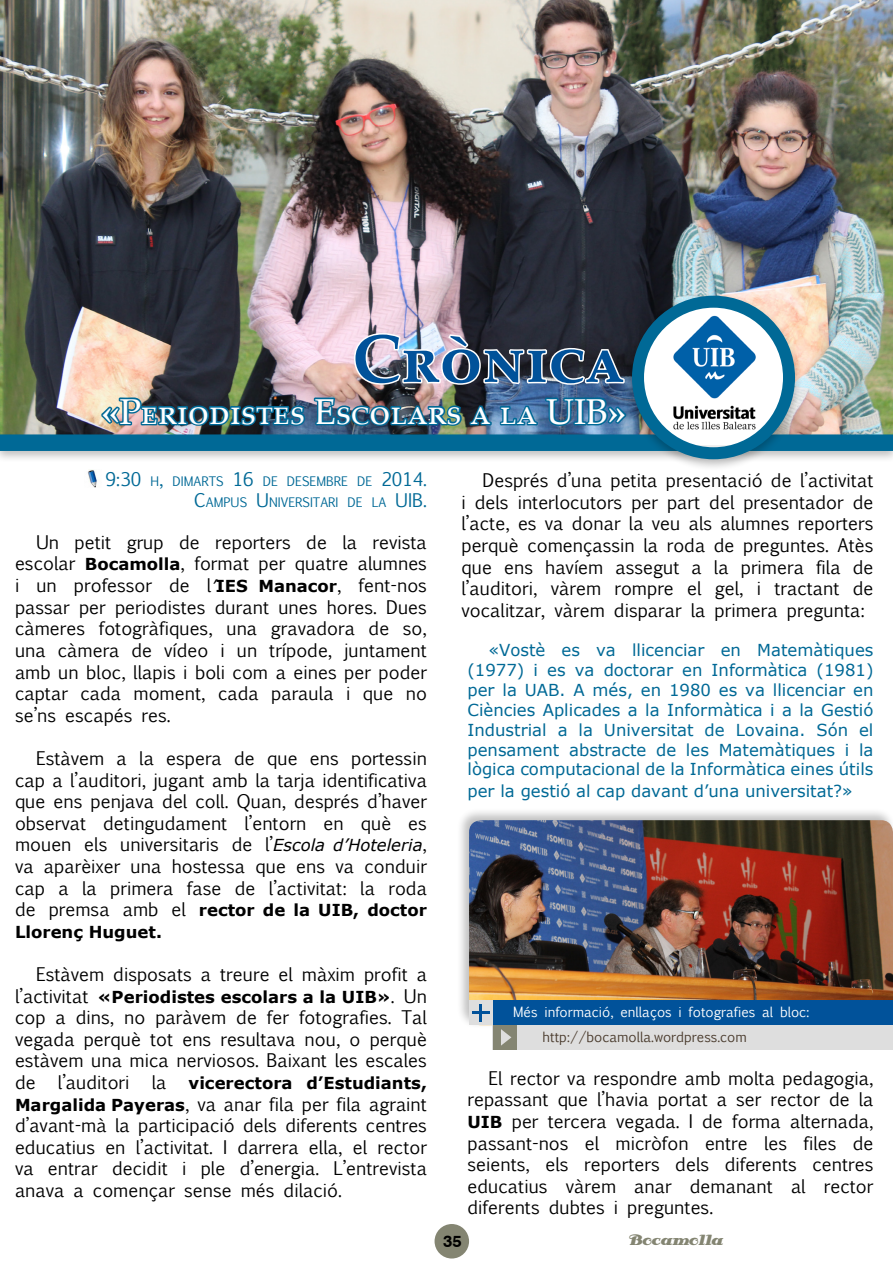
<style>
.page{position:relative;width:893px;height:1263px;background:#fff}
.page>*{position:absolute;margin:0;border:0;box-sizing:border-box;transform-origin:0 0}
.Titol_Seccio_Entrevi{font:700 67.5px "Palatino Linotype";color:#01529a}
.Titol_Seccio_Entrevi-2{font:36px "Palatino Linotype";color:#fff}
.Resposta_Entrevista{font:18px/21.6px "Euphemia CAS";color:#000;text-align:justify}
.Resposta_Entrevista-2{font:16.5px/19.8px "Verdana";color:#006996;text-align:justify}
.Resposta_Entrevista-3{font:700 16.5px/21.6px "Verdana";color:#000}
.t1{font:700 16.5px "Swiss 721 BT";color:#000}
.t2{font:15px "Antsy Pants";color:#848572}
.Texte_Imatge_Foto{font:13.5px "Euphemia CAS";color:#fff}
.Texte_Imatge_Foto_Ne{font:13.5px "Euphemia CAS";color:#4a3b2d}
.Resposta_Entrevista-4{font:12.6px "Euphemia CAS";color:#006996}
.s1{font-weight:700}
.s2{font-size:18px}
.s3{font-family:"Verdana";font-weight:700;font-size:16.5px}
.s4{font-family:"Verdana";font-style:italic;font-size:16.5px}
.s5{font-family:"Euphemia CAS";font-weight:400;font-size:18px}
</style>
<div class="page">
<div style="left:435px;top:1224px;width:34px;height:34px;background:#848572;border-radius:50%"></div>
<div style="left:456px;top:807px;width:437px;height:222px;background:#000;opacity:.25"></div>
<img style="left:469px;top:820px;width:424px;height:180px">
<img style="left:0;top:0;width:893px;height:431px">
<div style="left:0;top:431px;width:893px;height:33px;background:#000;opacity:.25"></div>
<div style="left:0;top:434px;width:893px;height:17px;background:#006996"></div>
<svg style="left:100px;top:332px;width:528px;height:562px"></svg>
<div style="left:624px;top:292px;width:179px;height:180px;background:#000;opacity:.25"></div>
<img style="left:641px;top:302px;width:146px;height:143px">
<div style="left:632px;top:296px;width:163px;height:163px;border:12px solid #006996;border-radius:50%"></div>
<div style="left:493px;top:1000px;width:400px;height:25px;background:#01529a"></div>
<div style="left:469px;top:1000px;width:24px;height:25px;background:#dedede"></div>
<div style="left:493px;top:1025px;width:400px;height:25px;background:#dedede"></div>
<hr style="left:479px;top:1004px;width:3px;height:17px;background:#01529a">
<hr style="left:472px;top:1011px;width:17px;height:3px;background:#01529a">
<div style="left:493px;top:1025px;width:24px;height:24px;background:#848572"></div>
<svg style="left:501px;top:1029px;width:10px;height:17px"></svg>
<img style="left:88px;top:470px;width:14px;height:18px">
<p class="Titol_Seccio_Entrevi" style="left:352px;top:311px;width:273px">Crònica</p>
<p class="Titol_Seccio_Entrevi-2" style="left:101px;top:386px;width:526px"><span class="s1">«</span>Periodistes Escolars a la UIB<span class="s1">»</span></p>
<p class="Resposta_Entrevista-4" style="left:105px;top:472px;width:323px"><span class="s2">9:30</span> H<span class="s2">,</span> DIMARTS <span class="s2">16</span> DE DESEMBRE DE <span class="s2">2014.</span></p>
<p class="Resposta_Entrevista-4" style="left:194px;top:494px;width:235px"><span class="s2">C</span>AMPUS <span class="s2">U</span> NIVERSITARI DE LA <span class="s2">UIB.</span></p>
<p class="Resposta_Entrevista" style="left:15px;top:531px;width:413px;text-indent:21px">Un petit grup de reporters de la revista escolar <span class="s3">Bocamolla</span>, format per quatre alumnes i un professor de l<span class="s4">’</span><span class="s3">IES Manacor</span>, fent-nos passar per periodistes durant unes hores. Dues càmeres fotogràfiques, una gravadora de so, una càmera de vídeo i un trípode, juntament amb un bloc, llapis i boli com a eines per poder captar cada moment, cada paraula i que no se’ns escapés res.</p>
<p class="Resposta_Entrevista" style="left:15px;top:747px;width:413px;text-indent:21px">Estàvem a la espera de que ens portessin cap a l’auditori, jugant amb la tarja identificativa que ens penjava del coll. Quan, després d’haver observat detingudament l’entorn en què es mouen els universitaris de l’<span class="s4">Escola d’Hoteleria</span>, va aparèixer una hostessa que ens va conduir cap a la primera fase de l’activitat: la roda</p>
<p class="Resposta_Entrevista-3" style="left:15px;top:899px;width:413px"><span class="s5">de premsa amb el</span> rector de la UIB, doctor<br>Llorenç Huguet.</p>
<p class="Resposta_Entrevista" style="left:36px;top:963px;width:392px">Estàvem disposats a treure el màxim profit a</p>
<p class="Resposta_Entrevista-3" style="left:15px;top:985px;width:413px"><span class="s5">l’activitat</span> «Periodistes escolars a la UIB»<span class="s5">. Un</span></p>
<p class="Resposta_Entrevista" style="left:15px;top:1006px;width:413px">cop a dins, no paràvem de fer fotografies. Tal vegada perquè tot ens resultava nou, o perquè estàvem una mica nerviosos. Baixant les escales</p>
<p class="Resposta_Entrevista-3" style="left:15px;top:1072px;width:413px"><span class="s5">de l’auditori la</span> vicerectora d’Estudiants,</p>
<p class="Resposta_Entrevista" style="left:15px;top:1093px;width:413px"><span class="s3">Margalida Payeras</span>, va anar fila per fila agraint d’avant-mà la participació dels diferents centres educatius en l’activitat. I darrera ella, el rector va entrar decidit i ple d’energia. L’entrevista anava a començar sense més dilació.</p>
<p class="Resposta_Entrevista" style="left:461px;top:470px;width:413px;text-indent:21px">Després d’una petita presentació de l’activitat i dels interlocutors per part del presentador de l’acte, es va donar la veu als alumnes reporters perquè començassin la roda de preguntes. Atès que ens havíem assegut a la primera fila de l’auditori, vàrem rompre el gel, i tractant de vocalitzar, vàrem disparar la primera pregunta:</p>
<p class="Resposta_Entrevista-2" style="left:467px;top:640px;width:407px;text-indent:21px">«Vostè es va llicenciar en Matemàtiques (1977) i es va doctorar en Informàtica (1981) per la UAB. A més, en 1980 es va llicenciar en Ciències Aplicades a la Informàtica i a la Gestió Industrial a la Universitat de Lovaina. Són el pensament abstracte de les Matemàtiques i la lògica computacional de la Informàtica eines útils</p>
<p class="Resposta_Entrevista-2" style="left:467px;top:781px;width:387px">per la gestió al cap davant d’una universitat?»</p>
<p class="Texte_Imatge_Foto" style="left:513px;top:1002px;width:298px">Més informació, enllaços i fotografies al bloc:</p>
<p class="Texte_Imatge_Foto_Ne" style="left:542px;top:1027px;width:206px">http://bocamolla.wordpress.com</p>
<p class="Resposta_Entrevista" style="left:467px;top:1067px;width:407px;text-indent:21px">El rector va respondre amb molta pedagogia, repassant que l’havia portat a ser rector de la <span class="s3">UIB</span> per tercera vegada. I de forma alternada, passant-nos el micròfon entre les files de seients, els reporters dels diferents centres educatius vàrem anar demanant al rector diferents dubtes i preguntes.</p>
<p class="t1" style="left:443px;top:1230px;width:20px">35</p>
<p class="t2" style="left:630px;top:1231px;width:95px">Bocamolla</p>
</div>
